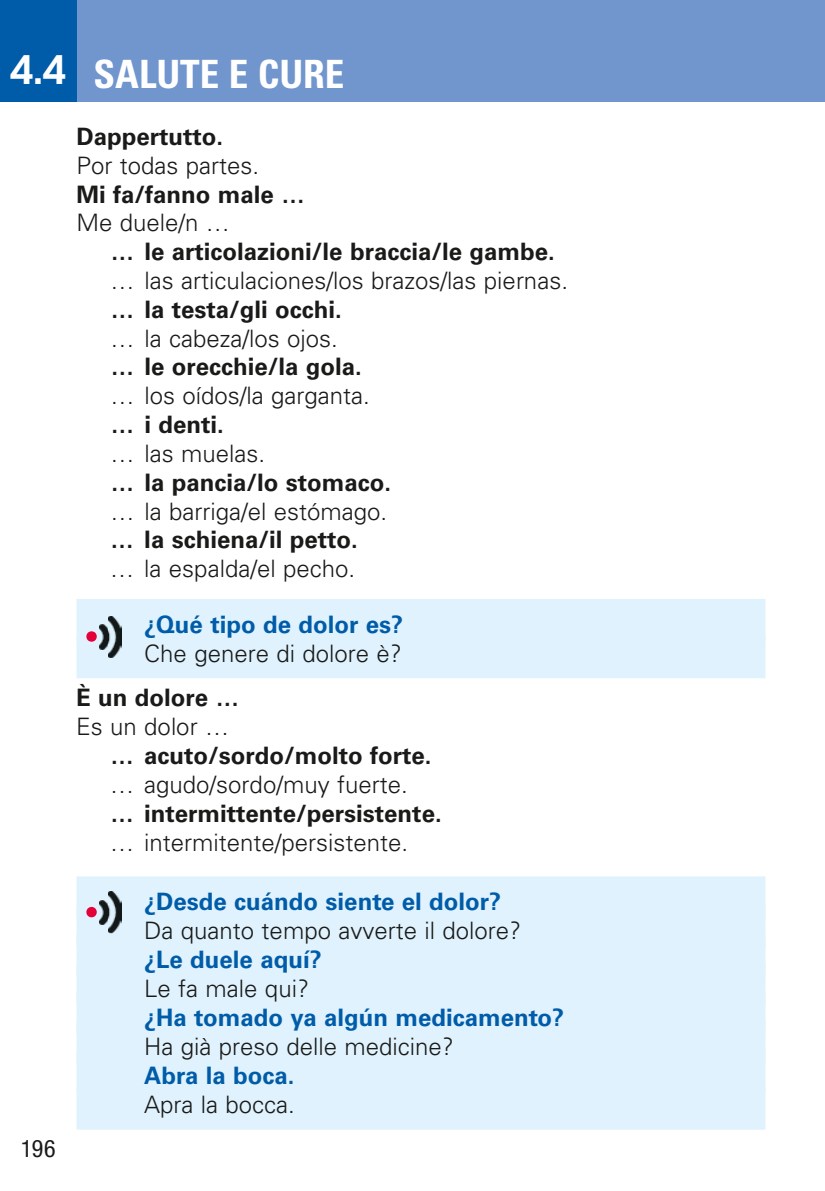
<style>
.page{position:relative;width:825px;height:1191px;background:#fff}
.page>*{position:absolute;margin:0;border:0;box-sizing:border-box;transform-origin:0 0}
.t1{font:700 condensed 39px "Univers LT Std";color:#fff}
.t2{font:300 24px "Univers LT Std";color:#1a1a18}
.t3{font:700 24px "Univers LT Std";color:#1a1a18}
.t4{font:700 24px "Univers LT Std";color:#005ca9}
.t5{font:condensed 24px "Helvetica Neue LT Std";color:#1a1a18}
.s1{font-family:"ITC Avant Garde Std";font-weight:600;font-stretch:normal}
</style>
<div class="page">
<div style="left:0;top:0;width:825px;height:102px;background:#7195cd"></div>
<div style="left:0;top:0;width:77px;height:102px;background:#005ca9"></div>
<div style="left:77px;top:599px;width:688px;height:42px;background:#dff2fd"></div>
<div style="left:77px;top:636px;width:688px;height:42px;background:#dff2fd"></div>
<div style="left:77px;top:876px;width:688px;height:42px;background:#dff2fd"></div>
<div style="left:77px;top:905px;width:688px;height:42px;background:#dff2fd"></div>
<div style="left:77px;top:934px;width:688px;height:42px;background:#dff2fd"></div>
<div style="left:77px;top:963px;width:688px;height:42px;background:#dff2fd"></div>
<div style="left:77px;top:992px;width:688px;height:42px;background:#dff2fd"></div>
<div style="left:77px;top:1021px;width:688px;height:42px;background:#dff2fd"></div>
<div style="left:77px;top:1050px;width:688px;height:42px;background:#dff2fd"></div>
<div style="left:77px;top:1087px;width:688px;height:42px;background:#dff2fd"></div>
<svg style="left:86px;top:631px;width:11px;height:11px"></svg>
<img style="left:100px;top:624px;width:8px;height:25px">
<img style="left:108px;top:616px;width:13px;height:41px">
<svg style="left:86px;top:907px;width:11px;height:11px"></svg>
<img style="left:100px;top:900px;width:8px;height:25px">
<img style="left:108px;top:891px;width:13px;height:42px">
<h1 class="t1" style="left:10px;top:51px;width:336px"><span class="s1">4.4</span> SALUTE E CURE</h1>
<p class="t5" style="left:21px;top:1134px;width:36px">196</p>
<p class="t3" style="left:77px;top:128px;width:148px">Dappertutto.</p>
<p class="t2" style="left:77px;top:156px;width:184px">Por todas partes.</p>
<p class="t3" style="left:77px;top:185px;width:230px">Mi fa/fanno male …</p>
<p class="t2" style="left:77px;top:214px;width:155px">Me duele/n …</p>
<p class="t3" style="left:111px;top:243px;width:446px">… le articolazioni/le braccia/le gambe.</p>
<p class="t2" style="left:111px;top:272px;width:459px">… las articulaciones/los brazos/las piernas.</p>
<p class="t3" style="left:110px;top:300px;width:233px">… la testa/gli occhi.</p>
<p class="t2" style="left:110px;top:329px;width:229px">… la cabeza/los ojos.</p>
<p class="t3" style="left:110px;top:358px;width:253px">… le orecchie/la gola.</p>
<p class="t2" style="left:110px;top:387px;width:261px">… los oídos/la garganta.</p>
<p class="t3" style="left:110px;top:416px;width:115px">… i denti.</p>
<p class="t2" style="left:110px;top:444px;width:156px">… las muelas.</p>
<p class="t3" style="left:110px;top:473px;width:282px">… la pancia/lo stomaco.</p>
<p class="t2" style="left:110px;top:502px;width:278px">… la barriga/el estómago.</p>
<p class="t3" style="left:110px;top:531px;width:249px">… la schiena/il petto.</p>
<p class="t2" style="left:110px;top:560px;width:246px">… la espalda/el pecho.</p>
<p class="t4" style="left:144px;top:615px;width:260px">¿Qué tipo de dolor es?</p>
<p class="t2" style="left:144px;top:644px;width:259px">Che genere di dolore è?</p>
<p class="t3" style="left:76px;top:688px;width:165px">È un dolore …</p>
<p class="t2" style="left:76px;top:717px;width:154px">Es un dolor …</p>
<p class="t3" style="left:110px;top:746px;width:323px">… acuto/sordo/molto forte.</p>
<p class="t2" style="left:110px;top:776px;width:299px">… agudo/sordo/muy fuerte.</p>
<p class="t3" style="left:110px;top:805px;width:333px">… intermittente/persistente.</p>
<p class="t2" style="left:110px;top:834px;width:300px">… intermitente/persistente.</p>
<p class="t4" style="left:144px;top:893px;width:358px">¿Desde cuándo siente el dolor?</p>
<p class="t2" style="left:144px;top:922px;width:378px">Da quanto tempo avverte il dolore?</p>
<p class="t4" style="left:144px;top:951px;width:179px">¿Le duele aquí?</p>
<p class="t2" style="left:144px;top:980px;width:166px">Le fa male qui?</p>
<p class="t4" style="left:144px;top:1008px;width:421px">¿Ha tomado ya algún medicamento?</p>
<p class="t2" style="left:144px;top:1037px;width:311px">Ha già preso delle medicine?</p>
<p class="t4" style="left:144px;top:1066px;width:152px">Abra la boca.</p>
<p class="t2" style="left:144px;top:1095px;width:152px">Apra la bocca.</p>
</div>
